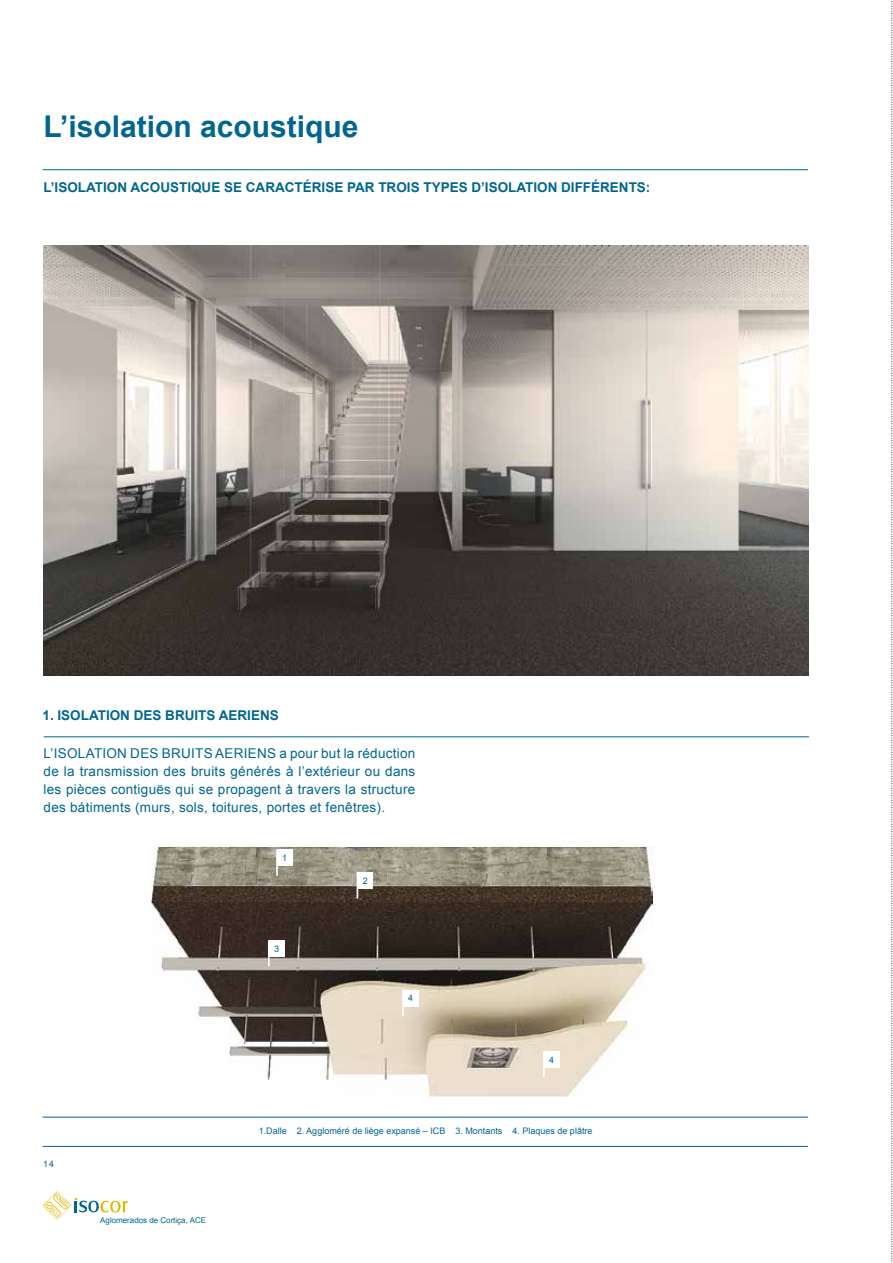
<style>
.page{position:relative;width:893px;height:1263px;background:#fff}
.page>*{position:absolute;margin:0;border:0;box-sizing:border-box;transform-origin:0 0}
.t1{font:700 30px "Arial";color:#00668f}
.t2{font:13.5px/18px "Arial";letter-spacing:.02em;color:#00668f;text-align:justify}
.t3{font:700 13.5px "Arial";color:#00668f}
.t4{font:9px "Arial";color:#00668f}
.t5{font:7.95px "Arial";color:#00668f}
</style>
<div class="page">
<hr style="left:43px;top:1146px;width:765px;height:1px;background:#00668f">
<hr style="left:43px;top:169px;width:765px;height:1px;background:#00668f">
<svg style="left:891px;top:1px;width:2px;height:1262px"></svg>
<svg style="left:43px;top:1191px;width:85px;height:29px"></svg>
<hr style="left:43px;top:1117px;width:765px;height:1px;background:#00668f">
<img style="left:44px;top:245px;width:765px;height:430px">
<img style="left:152px;top:847px;width:500px;height:250px">
<div style="left:544px;top:1051px;width:15px;height:16px;background:#fff"></div>
<hr style="left:543px;top:1051px;width:2px;height:26px;background:#fff">
<div style="left:403px;top:990px;width:15px;height:16px;background:#fff"></div>
<hr style="left:402px;top:990px;width:2px;height:26px;background:#fff">
<div style="left:269px;top:940px;width:15px;height:16px;background:#fff"></div>
<hr style="left:268px;top:940px;width:2px;height:26px;background:#fff">
<div style="left:357px;top:872px;width:16px;height:17px;background:#fff"></div>
<div style="left:277px;top:850px;width:15px;height:16px;background:#fff"></div>
<hr style="left:276px;top:850px;width:2px;height:26px;background:#fff">
<hr style="left:44px;top:736px;width:765px;height:1px;background:#00668f">
<h1 class="t1" style="left:43px;top:106px;width:317px">L’ISOLATION ACOUSTIQUE</h1>
<p class="t3" style="left:43px;top:178px;width:21px">L’ISOLATION</p>
<p class="t3" style="left:130px;top:178px;width:10px">ACOUSTIQUE</p>
<p class="t3" style="left:224px;top:178px;width:32px">SE CARACTÉRISE</p>
<p class="t3" style="left:347px;top:178px;width:10px">PAR</p>
<p class="t3" style="left:378px;top:178px;width:10px">TROIS</p>
<p class="t3" style="left:423px;top:178px;width:10px">TYPES</p>
<p class="t3" style="left:471px;top:178px;width:23px">D’ISOLATION</p>
<p class="t3" style="left:561px;top:178px;width:10px">DIFFÉRENTS</p>
<p class="t3" style="left:646px;top:178px;width:6px">:</p>
<p class="t3" style="left:43px;top:707px;width:238px">1. ISOLATION DES BRUITS AERIENS</p>
<p class="t2" style="left:44px;top:745px;width:373px">L’ISOLATION DES BRUITS AERIENS a pour but la réduction de la transmission des bruits générés à l’extérieur ou dans les pièces contiguës qui se propagent à travers la structure des bátiments (murs, sols, toitures, portes et fenêtres).</p>
<p class="t4" style="left:282px;top:852px;width:6px">1</p>
<p class="t4" style="left:274px;top:942px;width:6px">3</p>
<p class="t4" style="left:363px;top:875px;width:6px">2</p>
<p class="t4" style="left:408px;top:992px;width:6px">4</p>
<p class="t4" style="left:549px;top:1053px;width:6px">4</p>
<p class="t4" style="left:43px;top:1158px;width:12px">14</p>
<p class="t5" style="left:100px;top:1215px;width:107px">Aglomerados de Cortiça, ACE</p>
<p class="t4" style="left:259px;top:1125px;width:335px">1.Dalle 2. Aggloméré de liège expansé – I CB 3. Montants 4. Plaques de plâtre</p>
</div>
